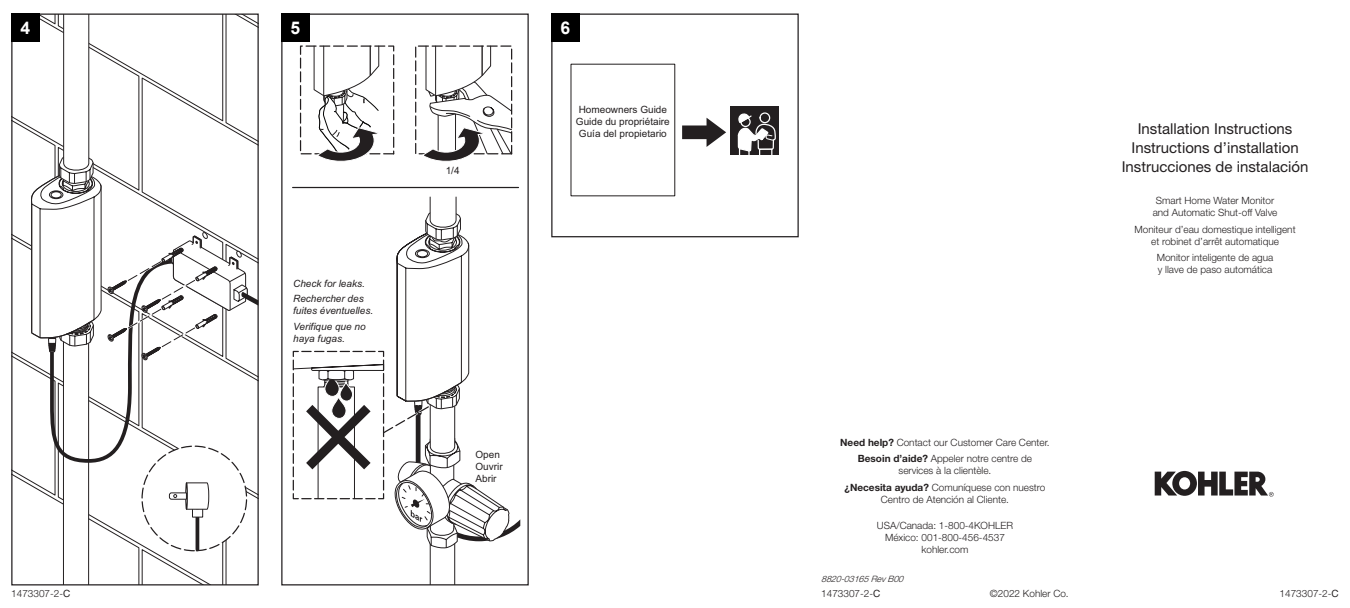
<style>
.page{position:relative;width:1350px;height:608px;background:#fff}
.page>*{position:absolute;margin:0;border:0;box-sizing:border-box;transform-origin:0 0}
.Numbers_Arial_Bld_14{font:700 17.5px "Arial";color:#fff}
.Document_Title{font:15px "Helvetica Neue LT Pro";color:#231f20}
.Product_Description{font:300 10px/12px "Helvetica Neue LT Pro";color:#231f20;text-align:center}
.t1{font:10px/12px "Arial";color:#231f20}
.t2{font:italic 10px/15.8px "Arial";color:#231f20}
.t3{font:italic 300 8.75px "Helvetica Neue LT Pro";color:#231f20}
.s1{font-weight:700}
.s2{font-weight:400}
</style>
<div class="page">
<svg style="left:1155px;top:471px;width:119px;height:25px"></svg>
<svg style="left:324px;top:46px;width:184px;height:143px"></svg>
<hr style="left:293px;top:187px;width:226px;height:1px;background:#231f20">
<svg style="left:292px;top:196px;width:228px;height:387px"></svg>
<div style="left:415px;top:45px;width:97px;height:109px;border:1px dashed #231f20"></div>
<div style="left:300px;top:45px;width:94px;height:109px;border:1px dashed #231f20"></div>
<svg style="left:313px;top:45px;width:69px;height:118px"></svg>
<svg style="left:422px;top:45px;width:90px;height:118px"></svg>
<div style="left:281px;top:13px;width:248px;height:572px;border:1px solid #231f20"></div>
<div style="left:730px;top:106px;width:49px;height:49px;background:#231f20"></div>
<svg style="left:737px;top:112px;width:39px;height:43px"></svg>
<svg style="left:682px;top:118px;width:44px;height:29px"></svg>
<div style="left:551px;top:13px;width:248px;height:224px;border:1px solid #231f20"></div>
<div style="left:551px;top:13px;width:29px;height:29px;background:#000"></div>
<div style="left:281px;top:13px;width:29px;height:29px;background:#000"></div>
<svg style="left:30px;top:15px;width:227px;height:568px"></svg>
<div style="left:11px;top:13px;width:248px;height:572px;border:1px solid #231f20"></div>
<div style="left:11px;top:13px;width:29px;height:29px;background:#000"></div>
<p class="Numbers_Arial_Bld_14" style="left:21px;top:15px;width:11px">4</p>
<p class="Numbers_Arial_Bld_14" style="left:291px;top:15px;width:11px">5</p>
<p class="Numbers_Arial_Bld_14" style="left:561px;top:15px;width:11px">6</p>
<p class="t2" style="left:293px;top:275px;width:73px">Check for leaks.<br>Rechercher des</p>
<p class="t2" style="left:293px;top:303px;width:82px">fuites éventuelles.<br>Verifique que no</p>
<p class="t2" style="left:293px;top:331px;width:53px">haya fugas.</p>
<p class="t1" style="left:446px;top:164px;width:15px">1/4</p>
<p class="t1" style="left:576px;top:103px;width:95px;text-align:center">Homeowners Guide<br>Guide du propriétaire<br>Guía del propietario</p>
<p class="t1" style="left:475px;top:448px;width:29px">Open<br>Ouvrir<br>Abrir</p>
<p class="Product_Description" style="left:840px;top:433px;width:211px;line-height:17px"><span class="s1">Need help?</span> Contact our Customer Care Center.<br><span class="s1">Besoin d’aide?</span> Appeler notre centre de</p>
<p class="Product_Description" style="left:845px;top:462px;width:202px;line-height:17px">services à la clientèle.<br><span class="s1">¿Necesita ayuda?</span> Comuníquese con nuestro</p>
<p class="Product_Description" style="left:881px;top:493px;width:130px">Centro de Atención al Cliente.</p>
<p class="Product_Description" style="left:877px;top:518px;width:138px">USA/Canada: 1-800-4KOHLER<br>México: 001-800-456-4537 kohler.com</p>
<p class="t3" style="left:821px;top:573px;width:87px">8820-03165RevB00</p>
<p class="Document_Title" style="left:1138px;top:119px;width:156px">Installation Instructions</p>
<p class="Document_Title" style="left:1131px;top:138px;width:169px">Instructions d’installation</p>
<p class="Document_Title" style="left:1122px;top:158px;width:188px">Instrucciones de instalación</p>
<p class="Product_Description" style="left:1156px;top:194px;width:120px">Smart Home Water Monitor</p>
<p class="Product_Description" style="left:1153px;top:206px;width:126px">and Automatic Shut-off Valve</p>
<p class="Product_Description" style="left:1135px;top:223px;width:163px">Moniteur d’eau domestique intelligent</p>
<p class="Product_Description" style="left:1151px;top:235px;width:129px">et robinet d’arrêt automatique</p>
<p class="Product_Description" style="left:1157px;top:251px;width:118px">Monitor inteligente de agua</p>
<p class="Product_Description" style="left:1158px;top:263px;width:116px">y llave de paso automática</p>
<p class="Product_Description" style="left:11px;top:587px;width:61px">1473307-2-<span class="s2">C</span></p>
<p class="Product_Description" style="left:821px;top:587px;width:61px">1473307-2-<span class="s2">C</span></p>
<p class="Product_Description" style="left:990px;top:587px;width:80px">©2022 Kohler Co.</p>
<p class="Product_Description" style="left:1280px;top:587px;width:61px">1473307-2-<span class="s2">C</span></p>
</div>
